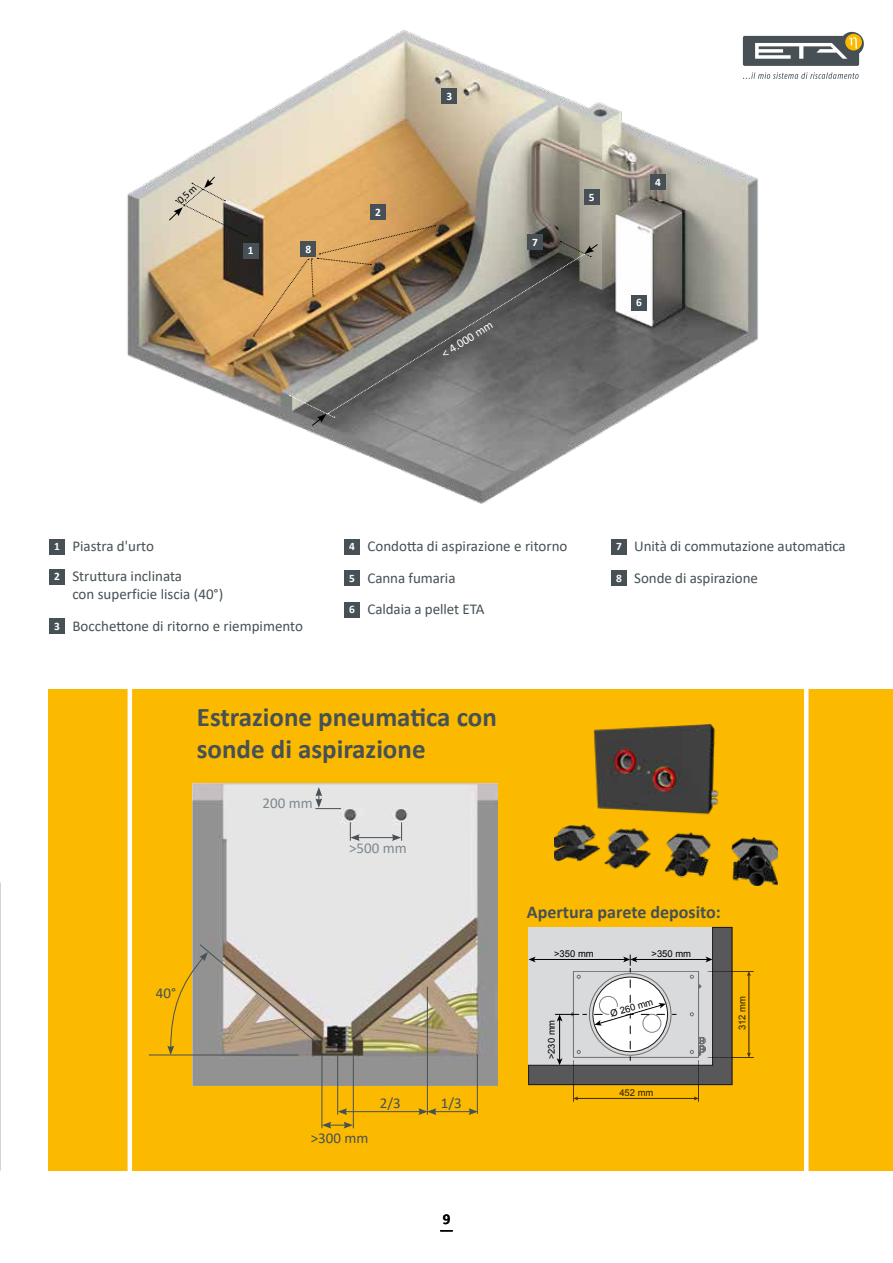
<style>
.page{position:relative;width:893px;height:1263px;background:#fff}
.page>*{position:absolute;margin:0;border:0;box-sizing:border-box;transform-origin:0 0}
.t1{font:700 27px/32.4px "Calibri";color:#465055}
.t2{font:700 18px "Calibri";color:#465055}
.t3{font:15px/31.5px "Calibri";color:#465055}
.t4{font:15px "Calibri";color:#7d888f}
.t5{font:700 15px "Calibri";color:#000}
.t6{font:12px "Calibri";color:#fff}
.t7{font:700 11.4px "Calibri";color:#fff}
.t8{font:10.5px "Calibri";color:#000}
.t9{font:9.45px "Arial";color:#000}
.s1{font-weight:700;font-size:11.4px;color:#fff}
</style>
<div class="page">
<div style="left:49px;top:689px;width:844px;height:481px;background:#fbba00"></div>
<img style="left:554px;top:724px;width:223px;height:161px">
<img style="left:127px;top:30px;width:633px;height:474px">
<img style="left:192px;top:783px;width:306px;height:302px">
<hr style="left:477px;top:1054px;width:1px;height:60px;background:#465055">
<hr style="left:337px;top:1055px;width:1px;height:60px;background:#465055">
<hr style="left:322px;top:1055px;width:1px;height:73px;background:#465055">
<hr style="left:427px;top:987px;width:1px;height:128px;background:#465055">
<svg style="left:322px;top:1122px;width:31px;height:6px"></svg>
<hr style="left:434px;top:1111px;width:37px;height:1px;background:#465055">
<svg style="left:469px;top:1108px;width:9px;height:7px"></svg>
<svg style="left:315px;top:787px;width:26px;height:22px"></svg>
<hr style="left:357px;top:837px;width:37px;height:1px;background:#465055">
<svg style="left:392px;top:822px;width:10px;height:19px"></svg>
<svg style="left:350px;top:822px;width:10px;height:19px"></svg>
<hr style="left:149px;top:1055px;width:150px;height:1px;background:#465055">
<hr style="left:353px;top:1055px;width:1px;height:73px;background:#465055">
<hr style="left:345px;top:1111px;width:76px;height:1px;background:#465055">
<svg style="left:418px;top:1108px;width:18px;height:7px"></svg>
<svg style="left:338px;top:1108px;width:9px;height:7px"></svg>
<svg style="left:167px;top:944px;width:154px;height:111px"></svg>
<hr style="left:128px;top:668px;width:4px;height:522px;background:#fff">
<svg style="left:804px;top:689px;width:4px;height:482px;background:#fefefb"></svg>
<img style="left:0;top:882px;width:1px;height:288px">
<div style="left:243px;top:243px;width:15px;height:15px;background:#465055"></div>
<div style="left:370px;top:205px;width:16px;height:15px;background:#465055"></div>
<div style="left:442px;top:88px;width:15px;height:16px;background:#465055"></div>
<div style="left:650px;top:174px;width:16px;height:16px;background:#465055"></div>
<div style="left:584px;top:189px;width:16px;height:16px;background:#465055"></div>
<div style="left:631px;top:295px;width:16px;height:15px;background:#465055"></div>
<svg style="left:168px;top:176px;width:79px;height:60px;background:#c1b8a5"></svg>
<img style="left:253px;top:225px;width:345px;height:202px">
<div style="left:527px;top:234px;width:16px;height:16px;background:#465055"></div>
<div style="left:300px;top:241px;width:16px;height:16px;background:#465055"></div>
<div style="left:49px;top:539px;width:16px;height:15px;background:#465055"></div>
<div style="left:49px;top:569px;width:16px;height:15px;background:#465055"></div>
<div style="left:49px;top:618px;width:16px;height:16px;background:#465055"></div>
<div style="left:344px;top:539px;width:16px;height:15px;background:#465055"></div>
<div style="left:344px;top:570px;width:16px;height:16px;background:#465055"></div>
<div style="left:344px;top:602px;width:16px;height:15px;background:#465055"></div>
<div style="left:611px;top:539px;width:16px;height:15px;background:#465055"></div>
<div style="left:611px;top:570px;width:16px;height:16px;background:#465055"></div>
<hr style="left:573px;top:1060px;width:1px;height:41px;background:#000">
<hr style="left:698px;top:1060px;width:1px;height:41px;background:#000">
<hr style="left:577px;top:1098px;width:118px;height:1px;background:#000">
<svg style="left:573px;top:1096px;width:5px;height:4px"></svg>
<svg style="left:694px;top:1096px;width:5px;height:4px"></svg>
<hr style="left:708px;top:971px;width:45px;height:1px;background:#000">
<hr style="left:708px;top:1057px;width:45px;height:1px;background:#000">
<hr style="left:749px;top:975px;width:1px;height:79px;background:#000">
<svg style="left:747px;top:1053px;width:4px;height:4px"></svg>
<svg style="left:747px;top:971px;width:4px;height:5px"></svg>
<svg style="left:528px;top:927px;width:205px;height:158px;background:#b8b8b9"></svg>
<div style="left:743px;top:36px;width:116px;height:30px;background:#465055;border-radius:2px"></div>
<svg style="left:840px;top:32px;width:24px;height:24px"></svg>
<div style="left:845px;top:34px;width:17px;height:16px;background:#fbba00;border-radius:50%"></div>
<svg style="left:755px;top:37px;width:102px;height:22px"></svg>
<svg style="left:743px;top:72px;width:116px;height:7px"></svg>
<p class="t8" style="left:174px;top:196px;width:24px;rotate:-43deg">0,5 m</p>
<p class="t7" style="left:248px;top:242px;width:7px">1</p>
<p class="t7" style="left:305px;top:241px;width:7px">8</p>
<p class="t7" style="left:375px;top:204px;width:7px">2</p>
<p class="t7" style="left:446px;top:88px;width:7px">3</p>
<p class="t6" style="left:438px;top:347px;width:59px;rotate:-32deg">&lt; 4.000 mm</p>
<p class="t7" style="left:532px;top:234px;width:7px">7</p>
<p class="t7" style="left:589px;top:189px;width:7px">5</p>
<p class="t7" style="left:655px;top:174px;width:7px">4</p>
<p class="t7" style="left:636px;top:295px;width:7px">6</p>
<p class="t3" style="left:54px;top:531px;width:129px;line-height:30px"><span class="s1">1</span> Piastra d'urto<br><span class="s1">2</span> Struttura inclinata</p>
<p class="t3" style="left:54px;top:578px;width:250px;text-indent:18px">con superficie liscia (40°)<br><span class="s1">3</span> Bocchettone di ritorno e riempimento</p>
<p class="t3" style="left:349px;top:530px;width:220px"><span class="s1">4</span> Condotta di aspirazione e ritorno<br><span class="s1">5</span> Canna fumaria<br><span class="s1">6</span> Caldaia a pellet ETA</p>
<p class="t3" style="left:616px;top:530px;width:231px"><span class="s1">7</span> Unità di commutazione automatica<br><span class="s1">8</span> Sonde di aspirazione</p>
<h1 class="t1" style="left:197px;top:700px;width:302px">Estrazione pneumatica con sonde di aspirazione</h1>
<p class="t3" style="left:156px;top:977px;width:22px">40°</p>
<p class="t4" style="left:262px;top:792px;width:52px">200 mm</p>
<p class="t4" style="left:349px;top:837px;width:59px">&gt;500 mm</p>
<p class="t3" style="left:380px;top:1087px;width:22px">2/3</p>
<p class="t3" style="left:441px;top:1087px;width:22px">1/3</p>
<p class="t3" style="left:311px;top:1122px;width:59px">&gt;300 mm</p>
<p class="t5" style="left:443px;top:1208px;width:9px">9</p>
<p class="t2" style="left:527px;top:899px;width:196px">Apertura parete deposito:</p>
<p class="t9" style="left:554px;top:948px;width:41px">&gt;350 mm</p>
<p class="t9" style="left:651px;top:948px;width:41px">&gt;350 mm</p>
<p class="t9" style="left:545px;top:1059px;width:41px;rotate:-90deg">&gt;230 mm</p>
<p class="t9" style="left:609px;top:1008px;width:46px;rotate:-17deg">Ø 260 mm</p>
<p class="t9" style="left:619px;top:1086px;width:36px">452 mm</p>
<p class="t9" style="left:736px;top:1030px;width:36px;rotate:-90deg">312 mm</p>
</div>
